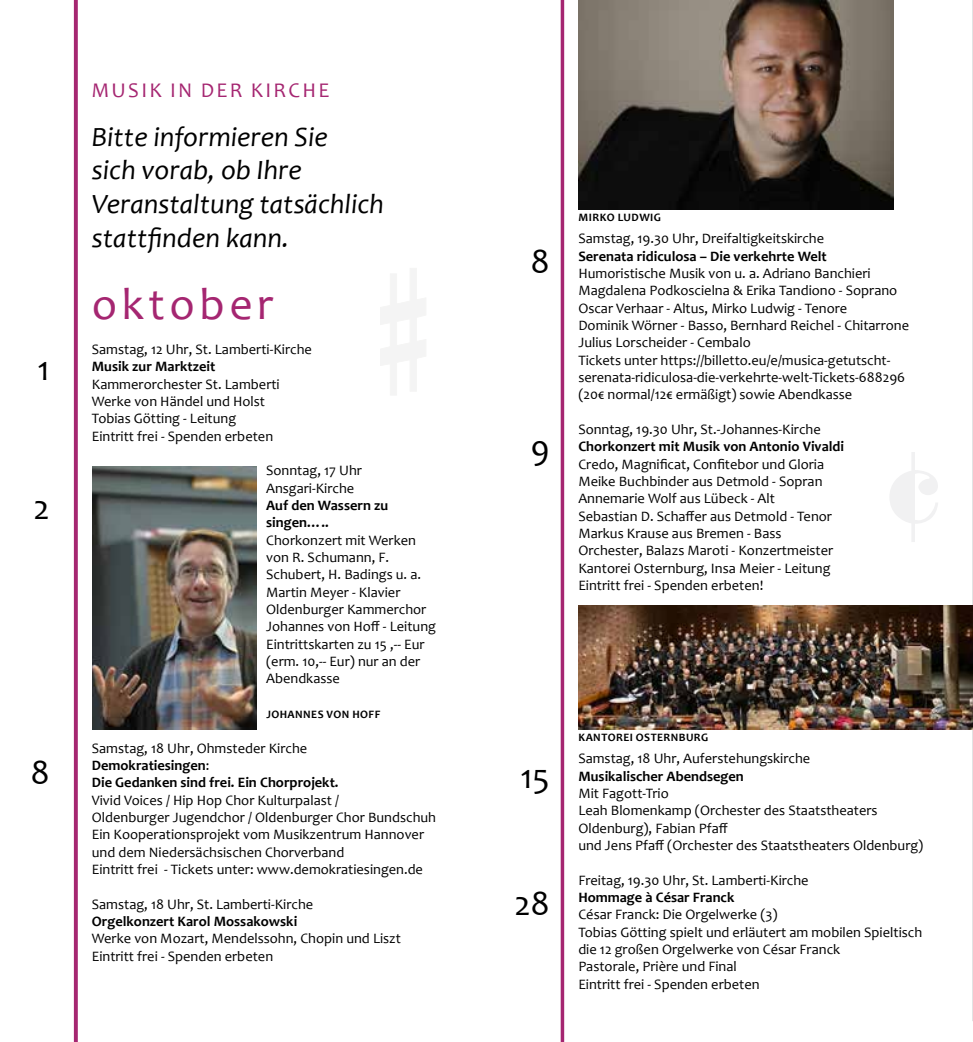
<style>
.page{position:relative;width:973px;height:1042px;background:#fff}
.page>*{position:absolute;margin:0;border:0;box-sizing:border-box;transform-origin:0 0}
.t1{font:45.5px "Candara";letter-spacing:.1em;color:#a52671}
.t2{font:35px "Candara";color:#000}
.t3{font:italic 28px/33.6px "Candara";color:#000}
.t4{font:21px "Candara";letter-spacing:.11em;color:#a52671}
.t5{font:14.35px/17.3px "Candara";color:#000}
.t6{font:700 14.35px/17.3px "Candara";color:#000}
.t7{font:700 11.38px "Candara";letter-spacing:.04em;color:#000}
.s1{font-weight:400}
</style>
<div class="page">
<svg style="left:560px;top:0;width:4px;height:1042px;background:#b44b89"></svg>
<svg style="left:74px;top:0;width:4px;height:1042px;background:#a93077"></svg>
<svg style="left:380px;top:268px;width:46px;height:127px"></svg>
<hr style="left:972px;top:0;width:1px;height:1021px;background:#c7c8ca">
<svg style="left:890px;top:452px;width:48px;height:90px"></svg>
<img style="left:92px;top:466px;width:164px;height:263px">
<img style="left:578px;top:0;width:315px;height:210px">
<img style="left:578px;top:606px;width:394px;height:124px">
<h2 class="t2" style="left:37px;top:347px;width:14px">1</h2>
<h2 class="t2" style="left:33px;top:485px;width:18px">2</h2>
<h2 class="t2" style="left:30px;top:750px;width:21px">8</h2>
<h3 class="t4" style="left:91px;top:77px;width:124px">musik in der</h3>
<h3 class="t4" style="left:251px;top:77px;width:38px">kirche</h3>
<h3 class="t3" style="left:92px;top:120px;width:293px">Bitte informieren Sie<br>sich vorab, ob Ihre<br>Veranstaltung tatsächlich stattfinden kann.</h3>
<h1 class="t1" style="left:92px;top:276px;width:183px">oktober</h1>
<p class="t5" style="left:92px;top:341px;width:221px">Samstag, 12 Uhr, St. Lamberti-Kirche</p>
<p class="t6" style="left:92px;top:358px;width:125px">Musik zur Marktzeit</p>
<p class="t5" style="left:92px;top:375px;width:189px">Kammerorchester St. Lamberti<br>Werke von Händel und Holst<br>Tobias Götting - Leitung<br>Eintritt frei - Spenden erbeten</p>
<p class="t5" style="left:266px;top:462px;width:97px">Sonntag, 17 Uhr<br>Ansgari-Kirche</p>
<p class="t6" style="left:266px;top:496px;width:123px">Auf den Wassern zu singen…..</p>
<p class="t5" style="left:266px;top:531px;width:171px">Chorkonzert mit Werken von R. Schumann, F.<br>Schubert, H. Badings u. a.<br>Martin Meyer - Klavier<br>Oldenburger Kammerchor<br>Johannes von Hoff - Leitung<br>Eintrittskarten zu 15 ,-- Eur (erm. 10,-- Eur) nur an der<br>Abendkasse</p>
<p class="t7" style="left:266px;top:707px;width:14px">joha</p>
<p class="t7" style="left:295px;top:707px;width:65px">nnes von hoff</p>
<p class="t6" style="left:92px;top:739px;width:248px"><span class="s1">Samstag, 18 Uhr, Ohmsteder Kirche<br></span>Demokratiesingen<span class="s1">:<br></span>Die Gedanken sind frei. Ein Chorprojekt.</p>
<p class="t5" style="left:92px;top:791px;width:346px">Vivid Voices / Hip Hop Chor Kulturpalast /<br>Oldenburger Jugendchor / Oldenburger Chor Bundschuh Ein Kooperationsprojekt vom Musikzentrum Hannover und dem N iedersächsischen Chorverband<br>Eintritt frei - Tickets unter: www.demokratiesingen.de</p>
<p class="t5" style="left:92px;top:895px;width:223px">Samstag, 18 Uhr, St. Lamberti-Kirche</p>
<p class="t6" style="left:92px;top:912px;width:207px">Orgelkonzert Karol Mossakowski</p>
<p class="t5" style="left:92px;top:930px;width:311px">Werke von Mozart, Mendelssohn, Chopin und Liszt<br>Eintritt frei - Spenden erbeten</p>
<h2 class="t2" style="left:530px;top:240px;width:21px">8</h2>
<h2 class="t2" style="left:530px;top:425px;width:21px">9</h2>
<p class="t7" style="left:578px;top:211px;width:83px">mirko ludwig</p>
<p class="t5" style="left:578px;top:230px;width:247px">Samstag, 19.30 Uhr, Dreifaltigkeitskirche</p>
<p class="t6" style="left:578px;top:247px;width:250px">Serenata ridiculosa – Die verkehrte Welt</p>
<p class="t5" style="left:578px;top:264px;width:332px">Humoristische Musik von u. a. Adriano Banchieri Magdalena Podkoscielna &amp; Erika Tandiono - Soprano Oscar Verhaar - Altus, Mirko Ludwig - Tenore<br>Dominik Wörner - Basso, Bernhard Reichel - Chitarrone Julius Lorscheider - Cembalo<br>Tickets unter https://billetto.eu/e/musica-getutscht&shy;serenata-ridiculosa-die-verkehrte-welt-Tickets-688296 (20€ normal/12€ ermäßigt) sowie Abendkasse</p>
<p class="t5" style="left:578px;top:420px;width:244px">Sonntag, 19.30 Uhr, St.-Johannes-Kirche</p>
<p class="t6" style="left:578px;top:438px;width:267px">Chorkonzert mit Musik von Antonio Vivaldi</p>
<p class="t5" style="left:578px;top:455px;width:256px">Credo, Magnificat, Confitebor und Gloria Meike Buchbinder aus Detmold - Sopran Annemarie Wolf aus Lübeck - Alt Sebastian D. Schaffer aus Detmold - Tenor Markus Krause aus Bremen - Bass Orchester, Balazs Maroti - Konzertmeister Kantorei Osternburg, I nsa Meier - Leitung Eintritt frei - Spenden erbeten!</p>
<h2 class="t2" style="left:520px;top:754px;width:31px">15</h2>
<h2 class="t2" style="left:514px;top:881px;width:37px">28</h2>
<p class="t7" style="left:578px;top:730px;width:130px">kantorei osternburg</p>
<p class="t5" style="left:578px;top:750px;width:233px">Samstag, 18 Uhr, Auferstehungskirche</p>
<p class="t6" style="left:578px;top:767px;width:167px">Musikalischer Abendsegen</p>
<p class="t5" style="left:578px;top:784px;width:346px">Mit Fagott-Trio<br>Leah Blomenkamp (Orchester des Staatstheaters Oldenburg), Fabian Pfaff<br>und Jens Pfaff (Orchester des Staatstheaters Oldenburg)</p>
<p class="t5" style="left:578px;top:871px;width:232px">Freitag, 19.30 Uhr, St. Lamberti-Kirche</p>
<p class="t6" style="left:578px;top:888px;width:157px">Hommage à César Franck</p>
<p class="t5" style="left:578px;top:906px;width:345px">César Franck: Die Orgelwerke (3)<br>Tobias Götting spielt und erläutert am mobilen Spieltisch die 12 großen Orgelwerke von César Franck<br>Pastorale, Prière und Final<br>Eintritt frei - Spenden erbeten</p>
</div>
